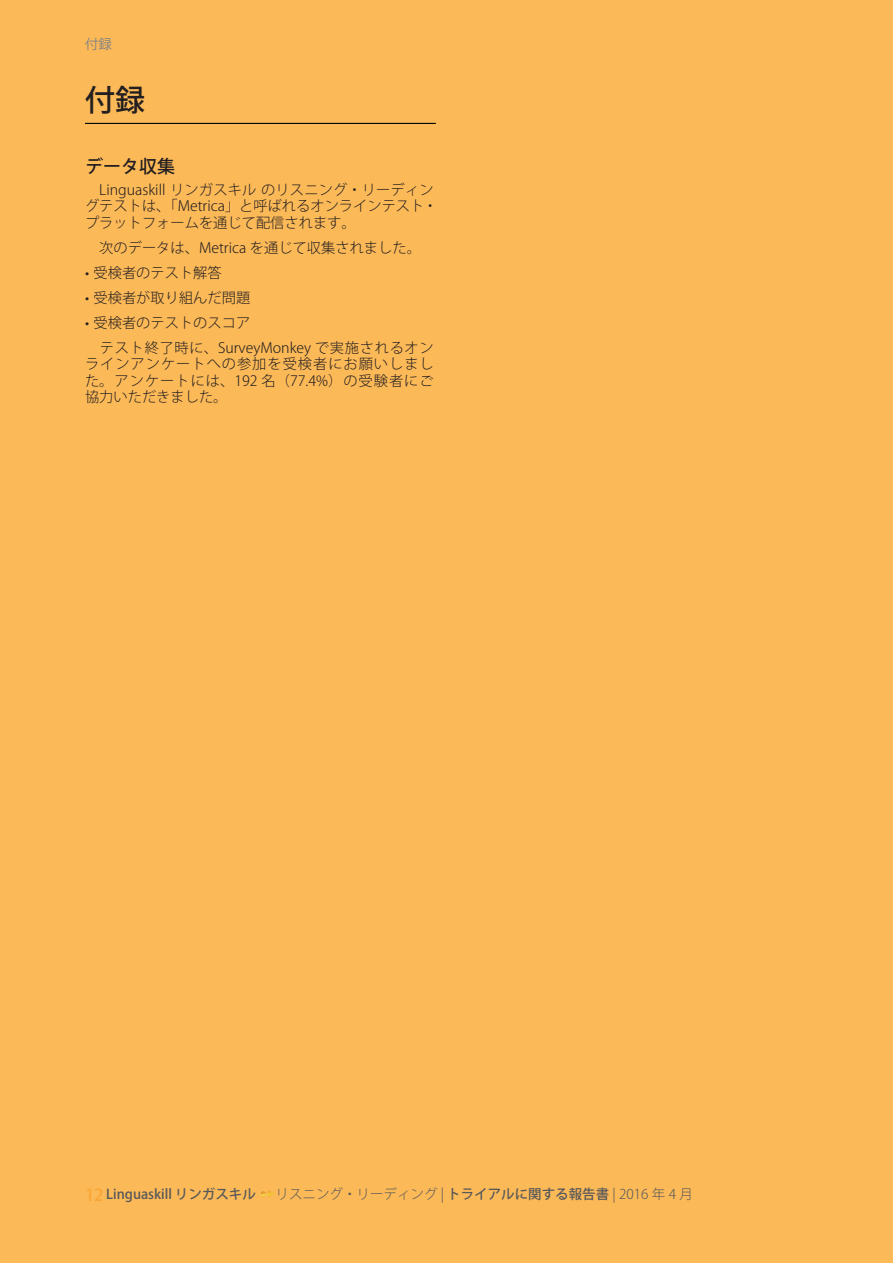
<style>
.page{position:relative;width:893px;height:1263px;background:#fcb958}
.page>*{position:absolute;margin:0;border:0;box-sizing:border-box;transform-origin:0 0}
.t1{font:500 30px "Koz Go Pr 6 N";color:#231f20}
.t2{font:500 18px "Koz Go Pr 6 N";color:#231f20}
.t3{font:500 16.5px "Koz Go Pr 6 N";color:#f0a634}
.t4{font:300 14.25px/16.5px "Koz Go Pr 6 N";color:#231f20}
.t5{font:500 13.5px "Koz Go Pr 6 N";color:#57585a}
.t6{font:13.5px "Koz Go Pr 6 N";color:#808285}
.s1{font-weight:300}
</style>
<div class="page">
<hr style="left:85px;top:123px;width:351px;height:1px;background:#030303">
<svg style="left:261px;top:1190px;width:14px;height:8px"></svg>
<p class="t6" style="left:85px;top:36px;width:28px">付録</p>
<h1 class="t1" style="left:85px;top:84px;width:61px">付録</h1>
<p class="t2" style="left:85px;top:156px;width:91px">データ収集</p>
<p class="t4" style="left:85px;top:182px;width:354px">　Linguaskill リンガスキル のリスニング・リーディングテストは、「Metrica」と呼ばれるオンラインテスト・プラットフォームを通じて配信されます。</p>
<p class="t4" style="left:85px;top:240px;width:337px">　次のデータは、Metrica を通じて収集されました。</p>
<p class="t4" style="left:85px;top:265px;width:138px">• 受検者のテスト解答</p>
<p class="t4" style="left:85px;top:290px;width:167px">• 受検者が取り組んだ問題</p>
<p class="t4" style="left:85px;top:310px;width:350px;line-height:25px">• 受検者のテストのスコア<br>　テスト終了時に、SurveyMonkey で実施されるオン</p>
<p class="t4" style="left:85px;top:356px;width:350px;text-align:justify">ラインアンケートへの参加を受検者にお願いしました。アンケートには、192 名（77.4%）の受験者にご協力いただきました。</p>
<p class="t5" style="left:106px;top:1186px;width:588px">Linguaskill リンガスキル <span class="s1">　リスニング・リーディング |</span> トライアルに関する報告書 <span class="s1">| 2016 年 4 月</span></p>
<p class="t3" style="left:85px;top:1186px;width:20px">12</p>
</div>
